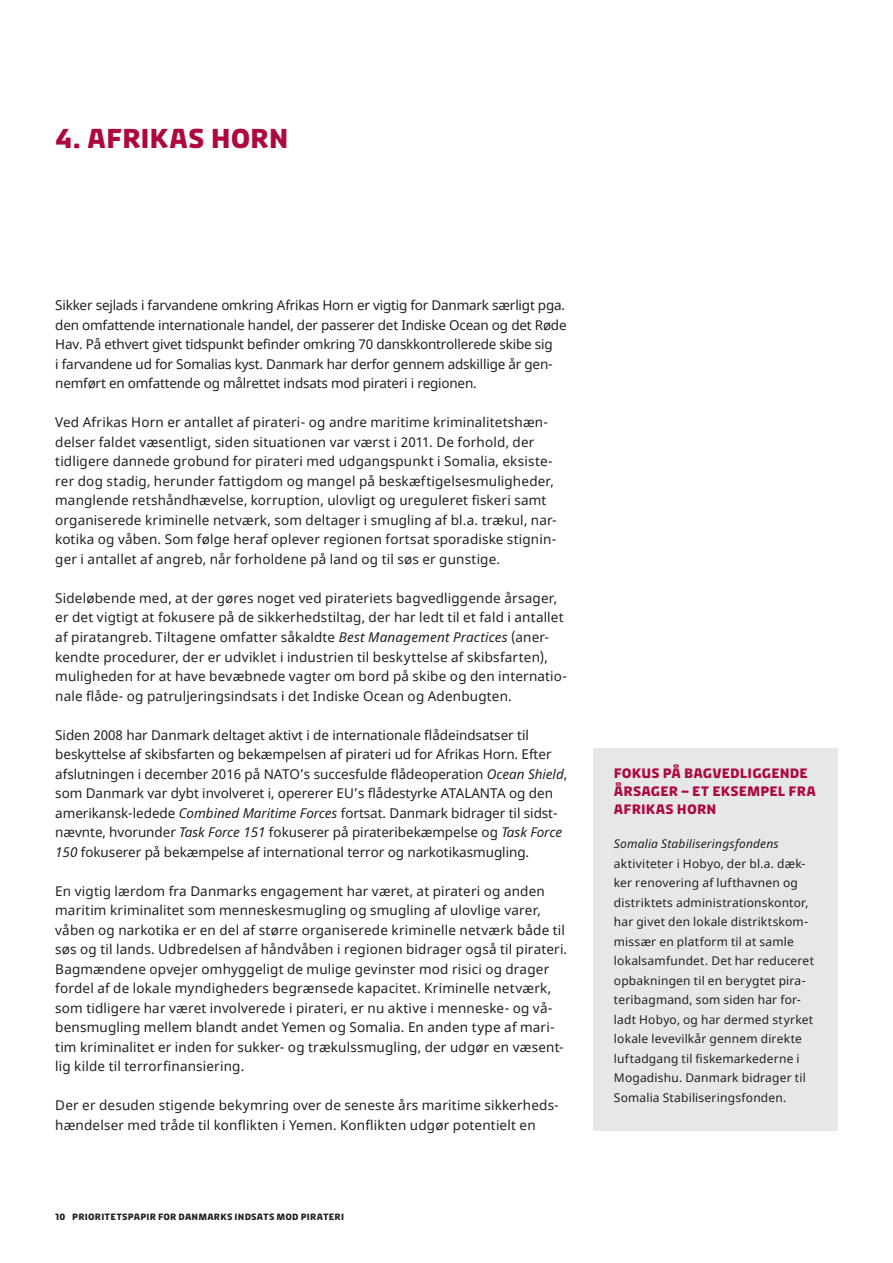
<style>
.page{position:relative;width:893px;height:1263px;background:#fff}
.page>*{position:absolute;margin:0;border:0;box-sizing:border-box;transform-origin:0 0}
.RU{font:700 27px "Diplomacy";letter-spacing:-.005em;color:#ad083f}
.Brød{font:13.5px/19.5px "Noto Sans";letter-spacing:.01em;color:#231f20}
.Brød-2{font:13.5px/19.5px "Noto Sans";letter-spacing:-.015em;color:#231f20}
.Boks_ru{font:700 13.5px/18px "Diplomacy";letter-spacing:.01em;color:#ad083f}
.Boks_br{font:12px/19.5px "Noto Sans";letter-spacing:.02em;color:#231f20}
.t1{font:700 9px "Diplomacy";letter-spacing:.02em;color:#231f20}
.s1{font-style:italic}
</style>
<div class="page">
<div style="left:594px;top:748px;width:244px;height:383px;background:#e6e7e9"></div>
<p class="RU" style="left:55px;top:121px;width:235px">4. AFRIKAS HORN</p>
<p class="Brød-2" style="left:55px;top:296px;width:513px">Sikker sejlads i farvandene omkring Afrikas Horn er vigtig for Danmark særligt pga. den omfattende internationale handel, der passerer det Indiske Ocean og det Røde Hav. På ethvert givet tidspunkt befinder omkring 70 danskkontrollerede skibe sig<br>i farvandene ud for Somalias kyst. Danmark har derfor gennem adskillige år gen&shy;nemført en omfattende og målrettet indsats mod pirateri i regionen.</p>
<p class="Brød" style="left:55px;top:413px;width:503px">Ved Afrikas Horn er antallet af pirateri- og andre maritime kriminalitetshæn&shy;delser faldet væsentligt, siden situationen var værst i 2011. De forhold, der tidligere dannede grobund for pirateri med udgangspunkt i Somalia, eksiste&shy;rer dog stadig, herunder fattigdom og mangel på beskæftigelsesmuligheder, manglende retshåndhævelse, korruption, ulovligt og ureguleret fiskeri samt organiserede kriminelle netværk, som deltager i smugling af bl.a. trækul, nar&shy;kotika og våben. Som følge heraf oplever regionen fortsat sporadiske stignin&shy;ger i antallet af angreb, når forholdene på land og til søs er gunstige.</p>
<p class="Brød" style="left:55px;top:589px;width:513px">Sideløbende med, at der gøres noget ved pirateriets bagvedliggende årsager, er det vigtigt at fokusere på de sikkerhedstiltag, der har ledt til et fald i antallet af piratangreb. Tiltagene omfatter såkaldte <span class="s1">Best Management Practices</span> (aner&shy;kendte procedurer, der er udviklet i industrien til beskyttelse af skibsfarten), muligheden for at have bevæbnede vagter om bord på skibe og den internatio&shy;nale flåde- og patruljeringsindsats i det Indiske Ocean og Adenbugten.</p>
<p class="Brød" style="left:55px;top:725px;width:513px">Siden 2008 har Danmark deltaget aktivt i de internationale flådeindsatser til beskyttelse af skibsfarten og bekæmpelsen af pirateri ud for Afrikas Horn. Efter afslutningen i december 2016 på NATO’s succesfulde flådeoperation <span class="s1">Ocean Shield</span>, som Danmark var dybt involveret i, opererer EU’s flådestyrke ATALANTA og den amerikansk-ledede <span class="s1">Combined Maritime Forces</span> fortsat. Danmark bidrager til sidst&shy;nævnte, hvorunder <span class="s1">Task Force 151</span> fokuserer på pirateribekæmpelse og <span class="s1">Task Force 150</span> fokuserer på bekæmpelse af international terror og narkotikasmugling.</p>
<p class="Brød" style="left:55px;top:881px;width:513px">En vigtig lærdom fra Danmarks engagement har været, at pirateri og anden maritim kriminalitet som menneskesmugling og smugling af ulovlige varer, våben og narkotika er en del af større organiserede kriminelle netværk både til søs og til lands. Udbredelsen af håndvåben i regionen bidrager også til pirateri.<br>Bagmændene opvejer omhyggeligt de mulige gevinster mod risici og drager fordel af de lokale myndigheders begrænsede kapacitet. Kriminelle netværk, som tidligere har været involverede i pirateri, er nu aktive i menneske- og vå&shy;bensmugling mellem blandt andet Yemen og Somalia. En anden type af mari&shy;tim kriminalitet er inden for sukker- og trækulssmugling, der udgør en væsent&shy;lig kilde til terrorfinansiering.</p>
<p class="Brød" style="left:55px;top:1096px;width:505px">Der er desuden stigende bekymring over de seneste års maritime sikkerheds&shy;hændelser med tråde til konflikten i Yemen. Konflikten udgør potentielt en</p>
<p class="t1" style="left:55px;top:1211px;width:290px">10 PRIORITETSPAPIR FOR DANMARKS INDSATS MOD PIRATERI</p>
<p class="Boks_ru" style="left:614px;top:764px;width:204px">FOKUS PÅ BAGVEDLIGGENDE<br>ÅRSAGER – ET EKSEMPEL FRA<br>AFRIKAS HORN</p>
<p class="Boks_br" style="left:614px;top:835px;width:202px"><span class="s1">Somalia Stabiliseringsfondens </span>aktiviteter i Hobyo, der bl.a. dæk&shy;ker renovering af lufthavnen og distriktets administrationskontor, har givet den lokale distriktskom&shy;missær en platform til at samle lokalsamfundet. Det har reduceret opbakningen til en berygtet pira&shy;teribagmand, som siden har for&shy;ladt Hobyo, og har dermed styrket lokale levevilkår gennem direkte luftadgang til fiskemarkederne i Mogadishu. Danmark bidrager til Somalia Stabiliseringsfonden.</p>
</div>
